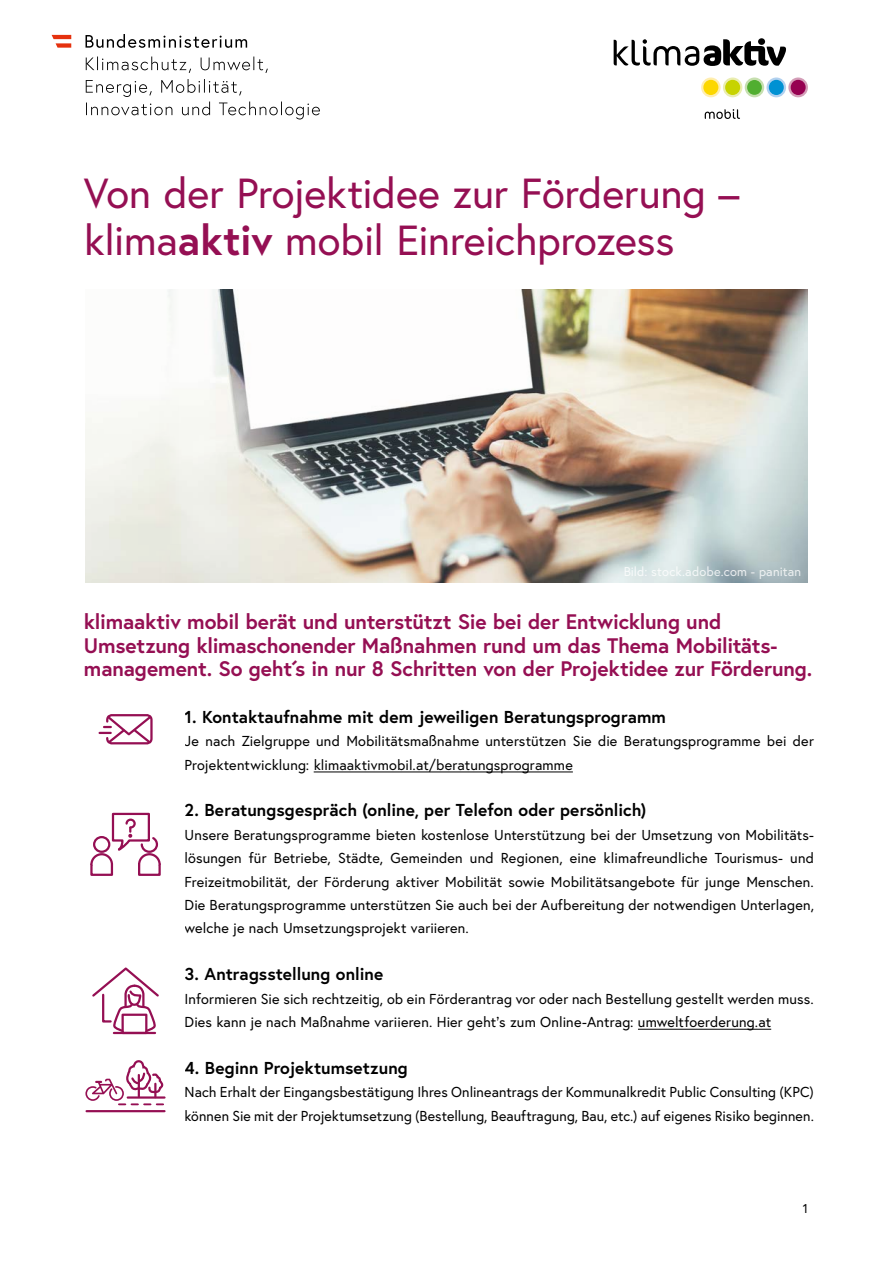
<style>
.page{position:relative;width:893px;height:1263px;background:#fff}
.page>*{position:absolute;margin:0;border:0;box-sizing:border-box;transform-origin:0 0}
.h1_ohne_Nummerierung{font:42px/46.8px "Europa Austria";letter-spacing:-.005em;color:#950f53}
.h2_ohne_Nummerierung{font:700 21px/23.4px "Europa Austria";letter-spacing:-.01em;color:#950f53}
.h3_ohne_Nummerierung{font:700 17.25px "Europa Austria";letter-spacing:.005em;color:#000}
.p_Abstand_danach{font:14.4px/23.4px "Europa Austria";letter-spacing:.01em;color:#000}
.t1{font:12.75px "Europa Austria";letter-spacing:.015em;color:#fff}
.t2{font:12.75px "Europa Austria";color:#000}
.s1{font-weight:700}
</style>
<div class="page">
<svg style="left:86px;top:79px;width:234px;height:40px"></svg>
<svg style="left:86px;top:57px;width:182px;height:16px"></svg>
<svg style="left:86px;top:34px;width:161px;height:14px"></svg>
<svg style="left:52px;top:35px;width:19px;height:13px"></svg>
<hr style="left:314px;top:772px;width:259px;height:1px;background:#000">
<hr style="left:638px;top:1029px;width:133px;height:1px;background:#000">
<svg style="left:788px;top:77px;width:20px;height:20px"></svg>
<div style="left:791px;top:80px;width:15px;height:15px;background:#960051;border-radius:50%"></div>
<svg style="left:723px;top:77px;width:19px;height:20px"></svg>
<div style="left:725px;top:80px;width:15px;height:15px;background:#c7d300;border-radius:50%"></div>
<svg style="left:745px;top:77px;width:19px;height:20px"></svg>
<div style="left:747px;top:80px;width:15px;height:15px;background:#51ae30;border-radius:50%"></div>
<svg style="left:766px;top:77px;width:20px;height:20px"></svg>
<div style="left:769px;top:80px;width:15px;height:15px;background:#0091d3;border-radius:50%"></div>
<svg style="left:701px;top:77px;width:20px;height:20px"></svg>
<div style="left:703px;top:80px;width:15px;height:15px;background:#fcd700;border-radius:50%"></div>
<svg style="left:614px;top:38px;width:172px;height:28px"></svg>
<svg style="left:705px;top:109px;width:35px;height:10px"></svg>
<svg style="left:100px;top:714px;width:53px;height:31px"></svg>
<svg style="left:90px;top:812px;width:71px;height:64px"></svg>
<img style="left:179px;top:289px;width:629px;height:294px">
<hr style="left:114px;top:1032px;width:41px;height:2px;background:#950f53">
<svg style="left:92px;top:967px;width:67px;height:66px"></svg>
<hr style="left:87px;top:1110px;width:78px;height:2px;background:#950f53">
<svg style="left:85px;top:1060px;width:80px;height:45px"></svg>
<h1 class="h1_ohne_Nummerierung" style="left:84px;top:169px;width:657px">Von der Projektidee zur Förderung – klima<span class="s1">aktiv</span> mobil Einreichprozess</h1>
<p class="t1" style="left:623px;top:564px;width:179px">Bild: stock.adobe.com - panitan</p>
<h2 class="h2_ohne_Nummerierung" style="left:84px;top:610px;width:730px">klimaaktiv mobil berät und unterstützt Sie bei der Entwicklung und<br>Umsetzung klimaschonender Maßnahmen rund um das Thema Mobilitäts&shy;management. So geht´s in nur 8 Schritten von der Projektidee zur Förderung.</h2>
<h3 class="h3_ohne_Nummerierung" style="left:185px;top:705px;width:483px">1. Kontaktaufnahme mit dem jeweiligen Beratungsprogramm</h3>
<p class="p_Abstand_danach" style="left:185px;top:729px;width:631px">Je nach Zielgruppe und Mobilitätsmaßnahme unterstützen Sie die Beratungsprogramme bei der<br>Projektentwicklung: klimaaktivmobil.at/beratungsprogramme</p>
<h3 class="h3_ohne_Nummerierung" style="left:185px;top:799px;width:463px">2. Beratungsgespräch (online, per Telefon oder persönlich)</h3>
<p class="p_Abstand_danach" style="left:185px;top:823px;width:631px;text-align:justify">Unsere Beratungsprogramme bieten kostenlose Unterstützung bei der Umsetzung von Mobilitäts&shy;lösungen für Betriebe, Städte, Gemeinden und Regionen, eine klimafreundliche Tourismus- und Freizeitmobilität, der Förderung aktiver Mobilität sowie Mobilitätsangebote für junge Menschen.<br>Die Beratungsprogramme unterstützen Sie auch bei der Aufbereitung der notwendigen Unterlagen, welche je nach Umsetzungsprojekt variieren.</p>
<h3 class="h3_ohne_Nummerierung" style="left:185px;top:962px;width:200px">3. Antragsstellung online</h3>
<p class="p_Abstand_danach" style="left:185px;top:986px;width:631px">Informieren Sie sich rechtzeitig, ob ein Förderantrag vor oder nach Bestellung gestellt werden muss.<br>Dies kann je nach Maßnahme variieren. Hier geht’s zum Online-Antrag: umweltfoerderung.at</p>
<h3 class="h3_ohne_Nummerierung" style="left:185px;top:1056px;width:225px">4. Beginn Projektumsetzung</h3>
<p class="p_Abstand_danach" style="left:185px;top:1080px;width:631px">Nach Erhalt der Eingangsbestätigung Ihres Onlineantrags der Kommunalkredit Public Consulting (KPC) können Sie mit der Projektumsetzung (Bestellung, Beauftragung, Bau, etc.) auf eigenes Risiko beginnen.</p>
<p class="t2" style="left:803px;top:1200px;width:7px">1</p>
</div>
